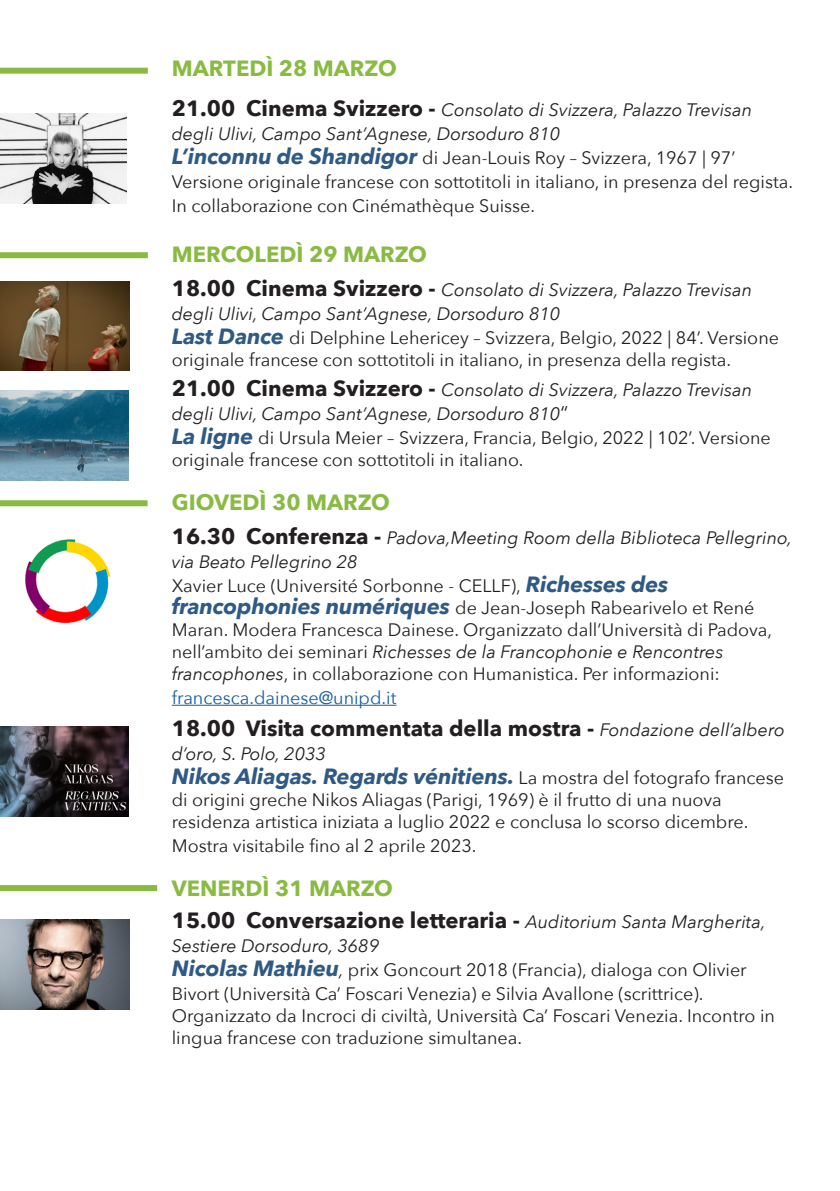
<style>
.page{position:relative;width:840px;height:1191px;background:#fff}
.page>*{position:absolute;margin:0;border:0;box-sizing:border-box;transform-origin:0 0}
.t1{font:700 22px "Avenir Next";color:#231f20}
.t2{font:700 22px "Avenir Next";color:#89bb42}
.t3{font:italic 700 22px "Avenir Next";letter-spacing:-.01em;color:#2f5a85}
.t4{font:18px/22px "Avenir Next";color:#231f20}
.t5{font:italic 18px/24px "Avenir Next";color:#231f20}
.t6{font:18px "Avenir Next";color:#175d9e}
.s1{font-weight:700;font-style:normal;font-size:22px}
.s2{font-weight:700;font-style:italic;font-size:22px;color:#2f5a85}
.s3{font-style:normal;font-size:20px}
.s4{font-style:italic}
.s5{font-weight:400;font-style:italic;font-size:18px}
.s6{font-weight:400;font-style:normal;font-size:18px;color:#231f20}
</style>
<div class="page">
<hr style="left:172px;top:705px;width:224px;height:1px;background:#175d9e">
<div style="left:0;top:885px;width:157px;height:6px;background:#89bb42"></div>
<div style="left:0;top:252px;width:148px;height:6px;background:#89bb42"></div>
<img style="left:1px;top:919px;width:128px;height:90px">
<div style="left:0;top:500px;width:147px;height:6px;background:#89bb42"></div>
<img style="left:25px;top:539px;width:86px;height:85px">
<img style="left:0;top:726px;width:128px;height:90px">
<img style="left:1px;top:281px;width:128px;height:90px">
<img style="left:0;top:390px;width:128px;height:90px">
<img style="left:0;top:114px;width:127px;height:89px">
<div style="left:0;top:68px;width:148px;height:6px;background:#89bb42"></div>
<p class="t2" style="left:172px;top:49px;width:226px">MARTEDÌ 28 MARZO</p>
<p class="t5" style="left:172px;top:97px;width:581px"><span class="s1">21.00 Cinema Svizzero -</span> Consolato di Svizzera, Palazzo Trevisan degli Ulivi, Campo Sant’Agnese, Dorsoduro 810</p>
<p class="t4" style="left:172px;top:146px;width:564px"><span class="s2">L’inconnu de Shandigor</span> di Jean-Louis Roy – Svizzera, 1967 | 97’</p>
<p class="t4" style="left:172px;top:169px;width:622px;line-height:24px">Versione originale francese con sottotitoli in italiano, in presenza del regista.<br>In collaborazione con Cinémathèque Suisse.</p>
<p class="t2" style="left:172px;top:235px;width:256px">MERCOLEDÌ 29 MARZO</p>
<p class="t5" style="left:172px;top:277px;width:581px"><span class="s1">18.00 Cinema Svizzero -</span> Consolato di Svizzera, Palazzo Trevisan degli Ulivi, Campo Sant’Agnese, Dorsoduro 810</p>
<p class="t4" style="left:172px;top:326px;width:608px"><span class="s2">Last Dance</span> di Delphine Lehericey – Svizzera, Belgio, 2022 | 84’. Versione originale francese con sottotitoli in italiano, in presenza della regista.</p>
<p class="t5" style="left:172px;top:377px;width:581px"><span class="s1">21.00 Cinema Svizzero -</span> Consolato di Svizzera, Palazzo Trevisan degli Ulivi, Campo Sant’Agnese, Dorsoduro 810<span class="s3">“</span></p>
<p class="t4" style="left:172px;top:426px;width:600px"><span class="s2">La ligne</span> di Ursula Meier – Svizzera, Francia, Belgio, 2022 | 102’. Versione originale francese con sottotitoli in italiano.</p>
<p class="t2" style="left:172px;top:483px;width:219px">GIOVEDÌ 30 MARZO</p>
<p class="t5" style="left:172px;top:525px;width:621px"><span class="s1">16.30 Conferenza -</span> Padova,Meeting Room della Biblioteca Pellegrino, via Beato Pellegrino 28</p>
<p class="t4" style="left:172px;top:574px;width:601px">Xavier Luce (Université Sorbonne - CELLF), <span class="s2">Richesses des francophonies numériques</span> de Jean-Joseph Rabearivelo et René Maran. Modera Francesca Dainese. Organizzato dall’Università di Padova, nell’ambito dei seminari <span class="s4">Richesses de la Francophonie e Rencontres francophones</span>, in collaborazione con Humanistica. Per informazioni:</p>
<p class="t6" style="left:172px;top:682px;width:226px">francesca.dainese@unipd.it</p>
<p class="t1" style="left:172px;top:709px;width:614px">18.00 Visita commentata della mostra - <span class="s5">Fondazione dell’albero</span></p>
<p class="t5" style="left:172px;top:741px;width:156px">d’oro, S. Polo, 2033</p>
<p class="t3" style="left:172px;top:757px;width:613px">Nikos Aliagas. Regards vénitiens. <span class="s6">La mostra del fotografo francese</span></p>
<p class="t4" style="left:172px;top:788px;width:578px">di origini greche Nikos Aliagas (Parigi, 1969) è il frutto di una nuova residenza artistica iniziata a luglio 2022 e conclusa lo scorso dicembre.</p>
<p class="t4" style="left:172px;top:834px;width:306px">Mostra visitabile fino al 2 aprile 2023.</p>
<p class="t2" style="left:172px;top:869px;width:222px">VENERDÌ 31 MARZO</p>
<p class="t1" style="left:172px;top:901px;width:595px">15.00 Conversazione letteraria - <span class="s5">Auditorium Santa Margherita,</span></p>
<p class="t5" style="left:172px;top:933px;width:209px">Sestiere Dorsoduro, 3689</p>
<p class="t4" style="left:172px;top:957px;width:576px;line-height:24px"><span class="s2">Nicolas Mathieu</span><span class="s4">,</span> prix Goncourt 2018 (Francia), dialoga con Olivier<br>Bivort (Università Ca’ Foscari Venezia) e Silvia Avallone (scrittrice).</p>
<p class="t4" style="left:172px;top:1004px;width:604px">Organizzato da Incroci di civiltà, Università Ca’ Foscari Venezia. Incontro in lingua francese con traduzione simultanea.</p>
</div>
